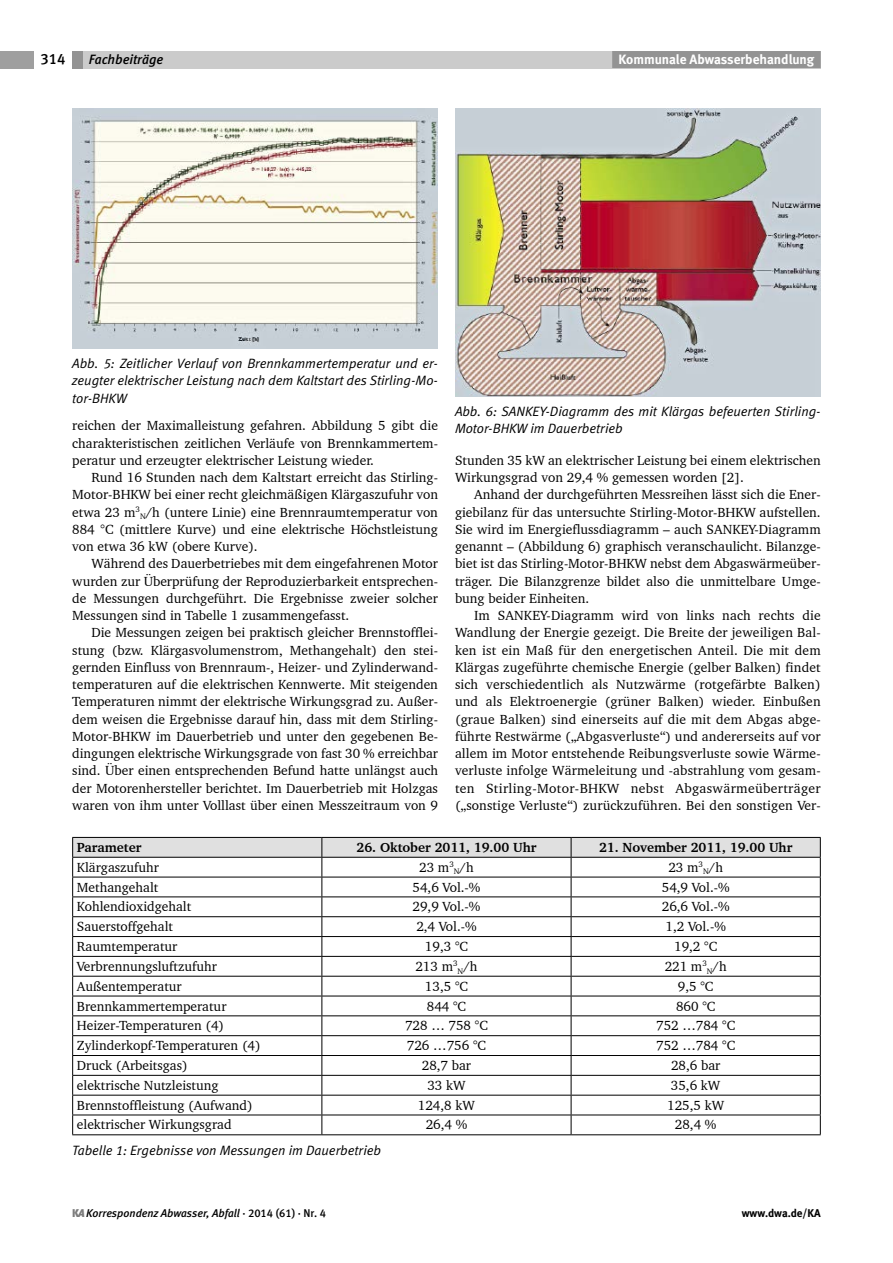
<style>
.page{position:relative;width:893px;height:1263px;background:#fff}
.page>*{position:absolute;margin:0;border:0;box-sizing:border-box;transform-origin:0 0}
.t1{font:15px "Meta Medium LF";color:#000}
.t2{font:13.5px/17.2px "Charter BT";color:#000;text-align:justify}
.t3{font:italic 13.5px/17.2px "Meta Normal LF";color:#000;text-align:justify}
.t4{font:700 13.5px "Charter BT";color:#000}
.t5{font:13.5px "Meta Bold LF";color:#fff}
.t6{font:italic 13.5px "Meta Medium LF";color:#000}
.t7{font:italic 11.25px "Meta Medium LF";letter-spacing:-.005em;color:#000}
.t8{font:700 11.25px "Meta";color:#000}
.s1{font-family:"Meta";font-weight:900;font-style:normal;color:#7c7c7c}
.s2{font-family:"Meta";font-weight:900;color:#7c7c7c}
.s3{font-style:normal}
</style>
<div class="page">
<div style="left:72px;top:51px;width:11px;height:17px;background:#939393"></div>
<div style="left:106px;top:51px;width:715px;height:17px;background:#cbcbcb"></div>
<div style="left:612px;top:51px;width:209px;height:17px;background:#939393"></div>
<div style="left:0;top:51px;width:34px;height:17px;background:#9f9f9f"></div>
<div style="left:83px;top:51px;width:86px;height:17px;background:#cbcbcb"></div>
<img style="left:72px;top:108px;width:366px;height:241px">
<img style="left:455px;top:108px;width:366px;height:289px">
<svg style="left:72px;top:837px;width:749px;height:297px"></svg>
<hr style="left:72px;top:1134px;width:250px;height:1px;background:#000">
<hr style="left:322px;top:1134px;width:249px;height:1px;background:#000">
<hr style="left:571px;top:1134px;width:250px;height:1px;background:#000">
<p class="t1" style="left:40px;top:50px;width:27px">314</p>
<p class="t6" style="left:89px;top:51px;width:76px">Fachbeiträge</p>
<p class="t5" style="left:619px;top:51px;width:197px">Kommunale Abwasserbehandlung</p>
<p class="t3" style="left:72px;top:355px;width:367px">Abb. 5: Zeitlicher Verlauf von Brennkammertemperatur und er&shy;zeugter elektrischer Leistung nach dem Kaltstart des Stirling-Mo&shy;tor-BHKW</p>
<p class="t2" style="left:72px;top:417px;width:367px">reichen der Maximalleistung gefahren. Abbildung 5 gibt die charakteristischen zeitlichen Verläufe von Brennkammertem&shy;peratur und erzeugter elektrischer Leistung wieder.</p>
<p class="t2" style="left:72px;top:469px;width:367px;text-indent:19px">Rund 16 Stunden nach dem Kaltstart erreicht das Stirling-Motor-BHKW bei einer recht gleichmäßigen Klärgaszufuhr von etwa 23 m<sup>3</sup><sub>N</sub>/h (untere Linie) eine Brennraumtemperatur von 884 °C (mittlere Kurve) und eine elektrische Höchstleistung von etwa 36 kW (obere Kurve).</p>
<p class="t2" style="left:72px;top:555px;width:367px;text-indent:19px">Während des Dauerbetriebes mit dem eingefahrenen Motor wurden zur Überprüfung der Reproduzierbarkeit entsprechen&shy;de Messungen durchgeführt. Die Ergebnisse zweier solcher Messungen sind in Tabelle 1 zusammengefasst.</p>
<p class="t2" style="left:72px;top:624px;width:367px;text-indent:19px">Die Messungen zeigen bei praktisch gleicher Brennstofflei&shy;stung (bzw. Klärgasvolumenstrom, Methangehalt) den stei&shy;gernden Einfluss von Brennraum-, Heizer- und Zylinderwand&shy;temperaturen auf die elektrischen Kennwerte. Mit steigenden Temperaturen nimmt der elektrische Wirkungsgrad zu. Außer&shy;dem weisen die Ergebnisse darauf hin, dass mit dem Stirling-Motor-BHKW im Dauerbetrieb und unter den gegebenen Be&shy;dingungen elektrische Wirkungsgrade von fast 30 % erreichbar sind. Über einen entsprechenden Befund hatte unlängst auch der Motorenhersteller berichtet. Im Dauerbetrieb mit Holzgas waren von ihm unter Volllast über einen Messzeitraum von 9</p>
<p class="t3" style="left:455px;top:402px;width:367px">Abb. 6: SANKEY-Diagramm des mit Klärgas befeuerten Stirling-<br>Motor-BHKW im Dauerbetrieb</p>
<p class="t2" style="left:455px;top:451px;width:367px">Stunden 35 kW an elektrischer Leistung bei einem elektrischen<br>Wirkungsgrad von 29,4 % gemessen worden [2].</p>
<p class="t2" style="left:455px;top:486px;width:367px;text-align:left;text-indent:19px">Anhand der durchgeführten Messreihen lässt sich die Ener&shy;giebilanz für das untersuchte Stirling-Motor-BHKW aufstellen.<br>Sie wird im Energieflussdiagramm – auch SANKEY-Diagramm genannt – (Abbildung 6) graphisch veranschaulicht. Bilanzge&shy;biet ist das Stirling-Motor-BHKW nebst dem Abgaswärmeüber&shy;träger. Die Bilanzgrenze bildet also die unmittelbare Umge&shy;bung beider Einheiten.</p>
<p class="t2" style="left:455px;top:607px;width:367px;text-indent:19px">Im SANKEY-Diagramm wird von links nach rechts die Wandlung der Energie gezeigt. Die Breite der jeweiligen Bal&shy;ken ist ein Maß für den energetischen Anteil. Die mit dem Klärgas zugeführte chemische Energie (gelber Balken) findet sich verschiedentlich als Nutzwärme (rotgefärbte Balken) und als Elektroenergie (grüner Balken) wieder. Einbußen (graue Balken) sind einerseits auf die mit dem Abgas abge&shy;führte Restwärme („Abgasverluste“) und andererseits auf vor allem im Motor entstehende Reibungsverluste sowie Wärme&shy;verluste infolge Wärmeleitung und -abstrahlung vom gesam&shy;ten Stirling-Motor-BHKW nebst Abgaswärmeüberträger („sonstige Verluste“) zurückzuführen. Bei den sonstigen Ver-</p>
<p class="t4" style="left:77px;top:839px;width:66px">Parameter</p>
<p class="t4" style="left:356px;top:839px;width:181px">26. Oktober 2011, 19.00 Uhr</p>
<p class="t4" style="left:599px;top:839px;width:195px">21. November 2011, 19.00 Uhr</p>
<p class="t2" style="left:77px;top:858px;width:84px">Klärgaszufuhr</p>
<p class="t2" style="left:419px;top:858px;width:56px">23 m<sup>3</sup><sub>N</sub>/h</p>
<p class="t2" style="left:668px;top:858px;width:56px">23 m<sup>3</sup><sub>N</sub>/h</p>
<p class="t2" style="left:77px;top:878px;width:83px">Methangehalt</p>
<p class="t2" style="left:413px;top:878px;width:69px">54,6 Vol.-%</p>
<p class="t2" style="left:662px;top:878px;width:69px">54,9 Vol.-%</p>
<p class="t2" style="left:77px;top:898px;width:116px">Kohlendioxidgehalt</p>
<p class="t2" style="left:413px;top:898px;width:69px">29,9 Vol.-%</p>
<p class="t2" style="left:662px;top:898px;width:69px">26,6 Vol.-%</p>
<p class="t2" style="left:77px;top:918px;width:98px">Sauerstoffgehalt</p>
<p class="t2" style="left:416px;top:918px;width:62px">2,4 Vol.-%</p>
<p class="t2" style="left:666px;top:918px;width:62px">1,2 Vol.-%</p>
<p class="t2" style="left:77px;top:937px;width:102px">Raumtemperatur</p>
<p class="t2" style="left:425px;top:937px;width:44px">19,3 °C</p>
<p class="t2" style="left:674px;top:937px;width:44px">19,2 °C</p>
<p class="t2" style="left:77px;top:957px;width:142px">Verbrennungsluftzufuhr</p>
<p class="t2" style="left:415px;top:957px;width:64px">213 m<sup>3</sup><sub>N</sub>/h</p>
<p class="t2" style="left:665px;top:957px;width:64px">221 m<sup>3</sup><sub>N</sub>/h</p>
<p class="t2" style="left:77px;top:977px;width:106px">Außentemperatur</p>
<p class="t2" style="left:425px;top:977px;width:44px">13,5 °C</p>
<p class="t2" style="left:678px;top:977px;width:37px">9,5 °C</p>
<p class="t2" style="left:77px;top:997px;width:151px">Brennkammertemperatur</p>
<p class="t2" style="left:427px;top:997px;width:41px">844 °C</p>
<p class="t2" style="left:676px;top:997px;width:41px">860 °C</p>
<p class="t2" style="left:77px;top:1017px;width:149px">Heizer-Temperaturen (4)</p>
<p class="t2" style="left:405px;top:1017px;width:84px">728 … 758 °C</p>
<p class="t2" style="left:656px;top:1017px;width:81px">752 …784 °C</p>
<p class="t2" style="left:77px;top:1037px;width:185px">Zylinderkopf-Temperaturen (4)</p>
<p class="t2" style="left:407px;top:1037px;width:81px">726 …756 °C</p>
<p class="t2" style="left:656px;top:1037px;width:81px">752 …784 °C</p>
<p class="t2" style="left:77px;top:1056px;width:112px">Druck (Arbeitsgas)</p>
<p class="t2" style="left:422px;top:1056px;width:51px">28,7 bar</p>
<p class="t2" style="left:671px;top:1056px;width:51px">28,6 bar</p>
<p class="t2" style="left:77px;top:1076px;width:143px">elektrische Nutzleistung</p>
<p class="t2" style="left:427px;top:1076px;width:40px">33 kW</p>
<p class="t2" style="left:671px;top:1076px;width:51px">35,6 kW</p>
<p class="t2" style="left:77px;top:1096px;width:177px">Brennstoffleistung (Aufwand)</p>
<p class="t2" style="left:418px;top:1096px;width:59px">124,8 kW</p>
<p class="t2" style="left:667px;top:1096px;width:59px">125,5 kW</p>
<p class="t2" style="left:77px;top:1116px;width:156px">elektrischer Wirkungsgrad</p>
<p class="t2" style="left:426px;top:1116px;width:43px">26,4 %</p>
<p class="t2" style="left:675px;top:1116px;width:43px">28,4 %</p>
<p class="t3" style="left:72px;top:1141px;width:310px">Tabelle 1: Ergebnisse von Messungen im Dauerbetrieb</p>
<p class="t7" style="left:72px;top:1206px;width:255px"><span class="s1">K</span><span class="s2">A</span>Korrespondenz Abwasser, Abfall <span class="s3">· 2014 (61) · Nr. 4</span></p>
<p class="t8" style="left:742px;top:1206px;width:81px">www.dwa.de/KA</p>
</div>
